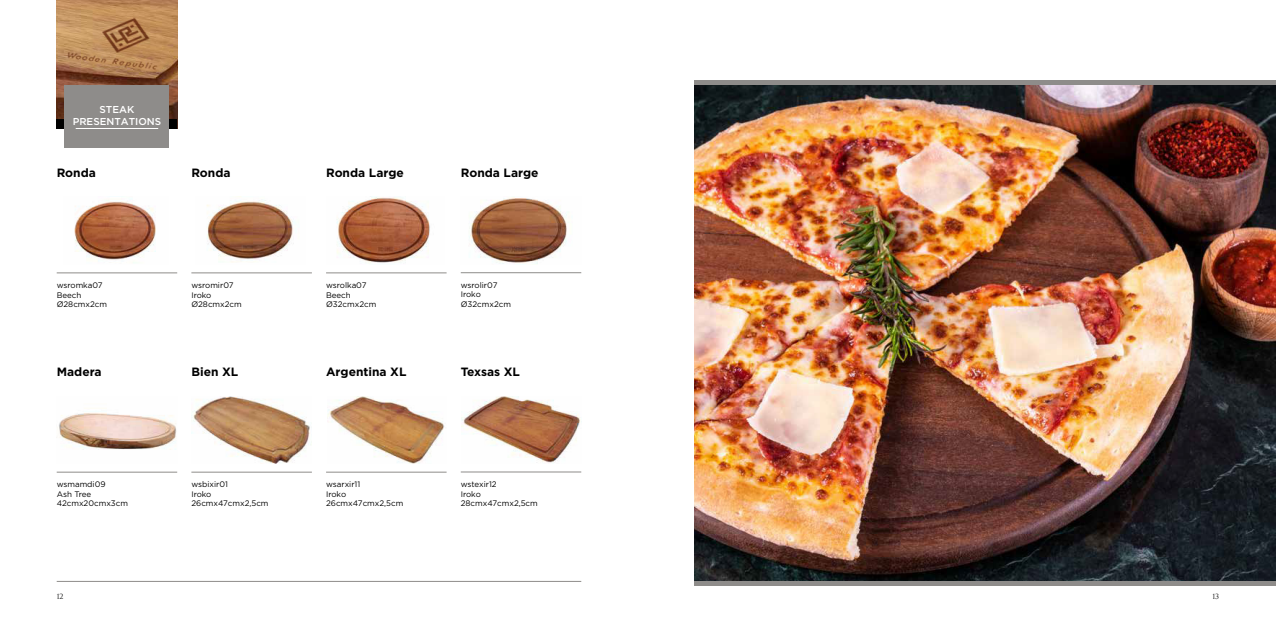
<style>
.page{position:relative;width:1276px;height:638px;background:#fff}
.page>*{position:absolute;margin:0;border:0;box-sizing:border-box;transform-origin:0 0}
.t1{font:700 12px "Gotham";color:#000}
.t2{font:500 10px/12px "Gotham";color:#fff;text-align:center}
.t3{font:8px/9.6px "Gotham";color:#000}
.t4{font:7px "Trajan Pro 3";color:#000}
</style>
<div class="page">
<img style="left:57px;top:0;width:120px;height:120px">
<div style="left:57px;top:120px;width:120px;height:9px;background:#000"></div>
<div style="left:65px;top:85px;width:104px;height:63px;background:#8e8c8a"></div>
<hr style="left:76px;top:128px;width:82px;height:1px;background:#fff">
<img style="left:59px;top:413px;width:118px;height:37px">
<img style="left:328px;top:396px;width:117px;height:67px">
<img style="left:191px;top:396px;width:121px;height:67px">
<img style="left:461px;top:396px;width:119px;height:67px">
<hr style="left:57px;top:472px;width:120px;height:1px;background:#8e8c8a">
<hr style="left:326px;top:472px;width:120px;height:1px;background:#8e8c8a">
<hr style="left:191px;top:472px;width:121px;height:1px;background:#8e8c8a">
<hr style="left:461px;top:472px;width:120px;height:1px;background:#8e8c8a">
<hr style="left:57px;top:273px;width:120px;height:1px;background:#8e8c8a">
<hr style="left:326px;top:273px;width:120px;height:1px;background:#8e8c8a">
<hr style="left:191px;top:273px;width:121px;height:1px;background:#8e8c8a">
<hr style="left:461px;top:272px;width:120px;height:1px;background:#8e8c8a">
<img style="left:74px;top:198px;width:82px;height:65px">
<img style="left:336px;top:197px;width:94px;height:66px">
<img style="left:207px;top:200px;width:88px;height:63px">
<img style="left:469px;top:197px;width:98px;height:67px">
<hr style="left:57px;top:581px;width:524px;height:1px;background:#8e8c8a">
<img style="left:694px;top:85px;width:582px;height:496px">
<hr style="left:694px;top:81px;width:582px;height:4px;background:#8e8c8a">
<hr style="left:694px;top:581px;width:582px;height:4px;background:#8e8c8a">
<p class="t2" style="left:73px;top:103px;width:90px">STEAK<br>PRESENTATIONS</p>
<h1 class="t1" style="left:57px;top:166px;width:41px">Ronda</h1>
<h1 class="t1" style="left:191px;top:166px;width:41px">Ronda</h1>
<h1 class="t1" style="left:326px;top:166px;width:79px">Ronda Large</h1>
<h1 class="t1" style="left:461px;top:166px;width:79px">Ronda Large</h1>
<p class="t3" style="left:191px;top:280px;width:52px">wsromir07<br>Iroko<br>Ø28cmx2cm</p>
<p class="t3" style="left:461px;top:280px;width:52px">wsrolir07<br>Iroko<br>Ø32cmx2cm</p>
<p class="t3" style="left:57px;top:280px;width:52px">wsromka07<br>Beech<br>Ø28cmx2cm</p>
<p class="t3" style="left:326px;top:280px;width:52px">wsrolka07<br>Beech<br>Ø32cmx2cm</p>
<h1 class="t1" style="left:57px;top:365px;width:46px">Madera</h1>
<h1 class="t1" style="left:191px;top:365px;width:48px">Bien XL</h1>
<h1 class="t1" style="left:326px;top:365px;width:82px">Argentina XL</h1>
<h1 class="t1" style="left:461px;top:365px;width:61px">Texsas XL</h1>
<p class="t3" style="left:191px;top:479px;width:79px">wsbixir01<br>Iroko<br>26cmx47cmx2,5cm</p>
<p class="t3" style="left:461px;top:479px;width:79px">wstexir12<br>Iroko<br>28cmx47cmx2,5cm</p>
<p class="t3" style="left:57px;top:479px;width:73px">wsmamdi09<br>Ash Tree<br>42cmx20cmx3cm</p>
<p class="t3" style="left:326px;top:479px;width:79px">wsarxir11<br>Iroko<br>26cmx47cmx2,5cm</p>
<p class="t4" style="left:57px;top:591px;width:8px">12</p>
<p class="t4" style="left:1212px;top:591px;width:8px">13</p>
</div>
